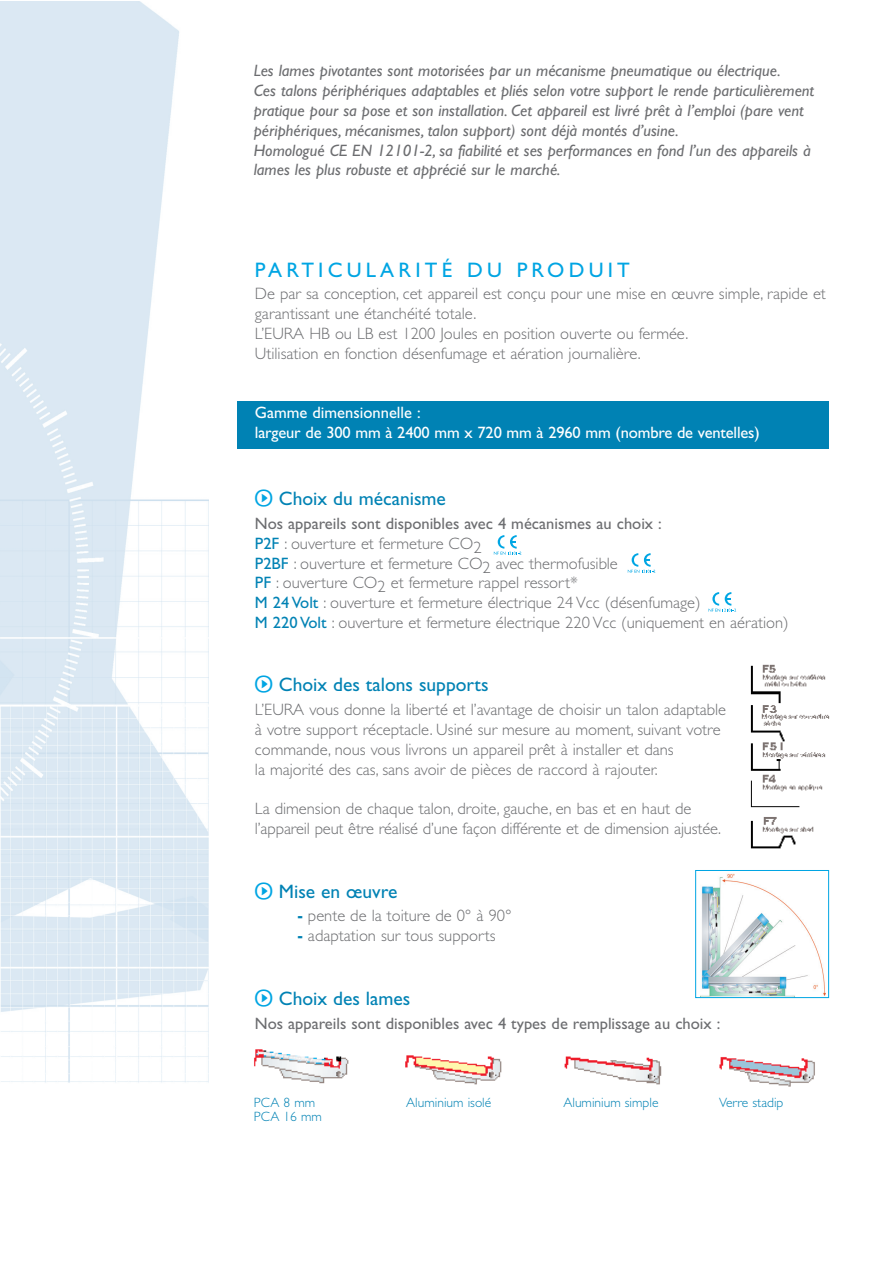
<style>
.page{position:relative;width:893px;height:1263px;background:#fff}
.page>*{position:absolute;margin:0;border:0;box-sizing:border-box;transform-origin:0 0}
.t1{font:21px "Gill Sans";letter-spacing:.2em;color:#00a5e3}
.t2{font:19.5px "Gill Sans";color:#0082b4}
.t3{font:300 16.5px/19.8px "Gill Sans";color:#6c6d70}
.t4{font:italic 16.5px/19.8px "Gill Sans";color:#6c6d70}
.t5{font:16.5px/19.8px "Gill Sans";letter-spacing:-.01em;color:#fff}
.t6{font:16.5px "Gill Sans";color:#6c6d70}
.t7{font:300 13.5px/13.5px "Gill Sans";color:#0082b4}
.s1{font-family:"Bienvenue Picto";color:#00a5e3}
.s2{font-weight:400}
.s3{font-weight:400;color:#0082b4}
.s4{font-weight:700;color:#0082b4}
</style>
<div class="page">
<img style="left:0;top:1px;width:208px;height:1082px">
<div style="left:237px;top:401px;width:592px;height:47px;background:#0082b4"></div>
<img style="left:750px;top:664px;width:80px;height:185px">
<svg style="left:628px;top:553px;width:27px;height:20px"></svg>
<img style="left:700px;top:873px;width:126px;height:123px">
<div style="left:695px;top:870px;width:134px;height:128px;border:1px solid #00a5e3"></div>
<svg style="left:494px;top:535px;width:27px;height:20px"></svg>
<svg style="left:709px;top:592px;width:27px;height:20px"></svg>
<img style="left:254px;top:1049px;width:95px;height:35px">
<img style="left:405px;top:1055px;width:97px;height:30px">
<img style="left:564px;top:1056px;width:98px;height:29px">
<img style="left:719px;top:1057px;width:96px;height:30px">
<p class="t4" style="left:254px;top:63px;width:562px">Les lames pivotantes sont motorisées par un mécanisme pneumatique ou électrique.<br>Ces talons périphériques adaptables et pliés selon votre support le rende particulièrement pratique pour sa pose et son installation. Cet appareil est livré prêt à l’emploi (pare vent périphériques, mécanismes, talon support) sont déjà montés d’usine.<br>Homologué CE EN 12101-2, sa fiabilité et ses performances en fond l’un des appareils à lames les plus robuste et apprécié sur le marché.</p>
<p class="t1" style="left:255px;top:263px;width:376px">PARTICULARITÉ DU PRODUIT</p>
<p class="t3" style="left:255px;top:286px;width:572px">De par sa conception, cet appareil est conçu pour une mise en œuvre simple, rapide et garantissant une étanchéité totale.<br>L’EURA HB ou LB est 1200 Joules en position ouverte ou fermée.<br>Utilisation en fonction désenfumage et aération journalière.</p>
<p class="t5" style="left:255px;top:405px;width:506px">Gamme dimensionnelle :<br>largeur de 300 mm à 2400 mm x 720 mm à 2960 mm (nombre de ventelles)</p>
<p class="t2" style="left:255px;top:492px;width:193px"><span class="s1">S</span> Choix du mécanisme</p>
<p class="t3" style="left:255px;top:515px;width:535px"><span class="s2">Nos appareils sont disponibles avec 4 mécanismes au choix :<br></span><span class="s3">P2F</span> : ouverture et fermeture CO2<br><span class="s3">P2BF</span> : ouverture et fermeture CO2 avec thermofusible<br><span class="s3">PF</span> : ouverture CO2 et fermeture rappel ressort*<br><span class="s3">M 24 Volt</span> : ouverture et fermeture électrique 24 Vcc (désenfumage)<br><span class="s3">M 220 Volt</span> : ouverture et fermeture électrique 220 Vcc (uniquement en aération)</p>
<p class="t2" style="left:255px;top:678px;width:235px"><span class="s1">S</span> Choix des talons supports</p>
<p class="t3" style="left:255px;top:702px;width:473px">L’EURA vous donne la liberté et l’avantage de choisir un talon adaptable à votre support réceptacle. Usiné sur mesure au moment, suivant votre commande, nous vous livrons un appareil prêt à installer et dans<br>la majorité des cas, sans avoir de pièces de raccord à rajouter.</p>
<p class="t3" style="left:255px;top:801px;width:468px">La dimension de chaque talon, droite, gauche, en bas et en haut de l’appareil peut être réalisé d’une façon différente et de dimension ajustée.</p>
<p class="t2" style="left:255px;top:884px;width:144px"><span class="s1">S</span> Mise en œuvre</p>
<p class="t3" style="left:297px;top:908px;width:216px"><span class="s4">-</span> pente de la toiture de 0° à 90°</p>
<p class="t3" style="left:297px;top:928px;width:200px"><span class="s4">-</span> adaptation sur tous supports</p>
<p class="t2" style="left:255px;top:991px;width:157px"><span class="s1">S</span> Choix des lames</p>
<p class="t6" style="left:255px;top:1017px;width:467px">Nos appareils sont disponibles avec 4 types de remplissage au choix :</p>
<p class="t7" style="left:254px;top:1097px;width:70px">PCA 8 mm<br>PCA 16 mm</p>
<p class="t7" style="left:406px;top:1097px;width:87px">Aluminium isolé</p>
<p class="t7" style="left:563px;top:1097px;width:97px">Aluminium simple</p>
<p class="t7" style="left:719px;top:1097px;width:66px">Verre stadip</p>
</div>
